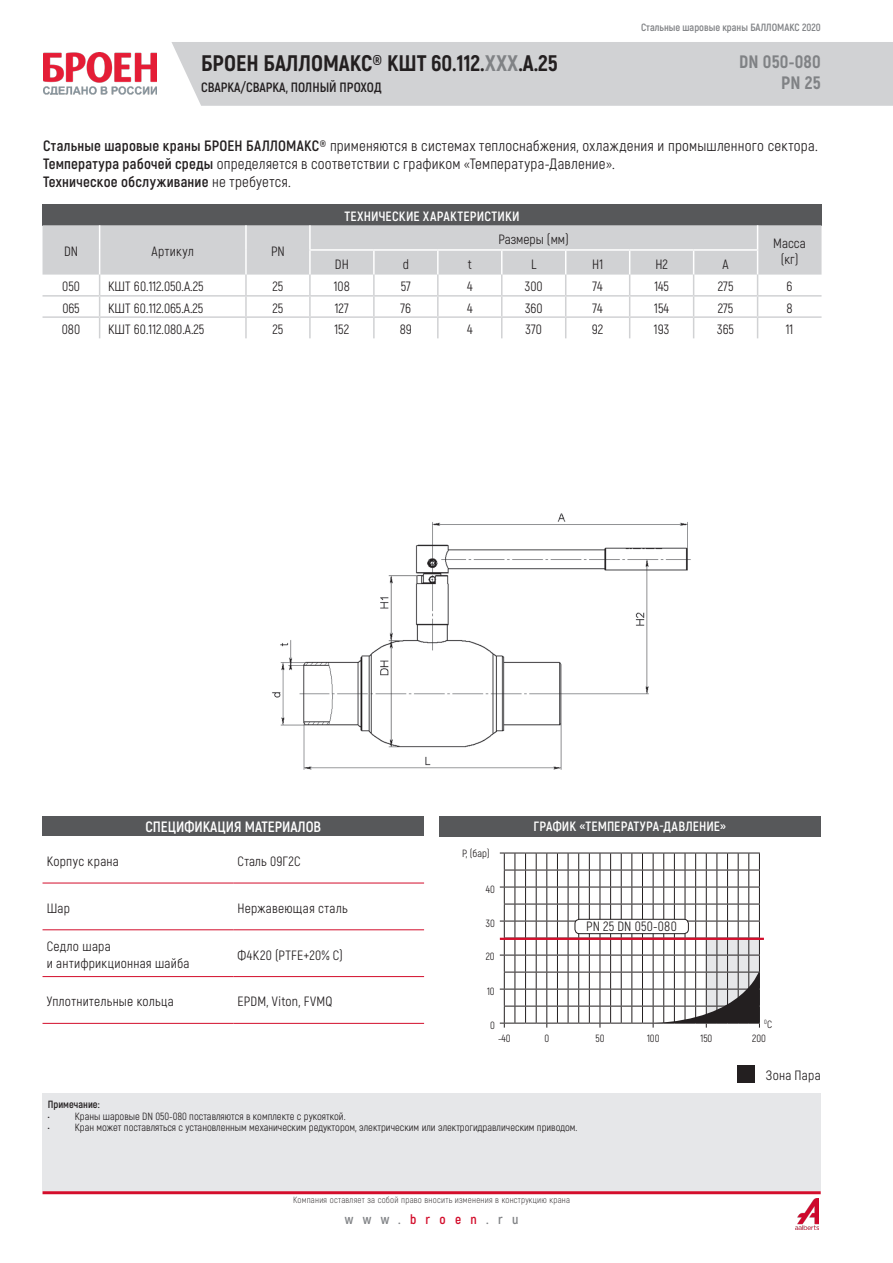
<style>
.page{position:relative;width:893px;height:1263px;background:#fff}
.page>*{position:absolute;margin:0;border:0;box-sizing:border-box;transform-origin:0 0}
.Заголовок{font:800 22.5px "Akrobat";color:#231f20}
.давление{font:800 18px "Akrobat";letter-spacing:.01em;color:#808285}
.t1{font:15px/18px "Akrobat";letter-spacing:.015em;color:#231f20}
.t2{font:700 15px "Akrobat";color:#fff}
.Descr{font:13.5px "Akrobat";letter-spacing:.01em;color:#231f20}
.Текст_основной{font:700 13.5px "Akrobat";letter-spacing:.015em;color:#fff}
.t3{font:700 13.5px "Akrobat";color:#231f20}
.Технические_данные{font:13.5px "Akrobat";letter-spacing:.025em;color:#231f20}
.Заголовок_таблицы{font:13.5px "Akrobat";letter-spacing:.02em;color:#231f20}
.t4{font:700 13.5px "Akrobat";letter-spacing:.69em;color:#808285}
.Table__price{font:13.5px "Akrobat";letter-spacing:.015em;color:#231f20}
.Descr-2{font:13.5px "Akrobat";letter-spacing:.03em;color:#231f20}
.t5{font:10.5px "Akrobat";color:#231f20}
.t6{font:700 10.5px "Akrobat";color:#808285}
.t7{font:700 10.5px "Akrobat";color:#231f20}
.t8{font:300 9px "Akrobat";letter-spacing:.025em;color:#231f20}
.t9{font:6.15px "Akrobat";color:#231f20}
.s1{color:#808285}
.s2{font-weight:700}
.s3{font-size:10.5px}
.s4{color:#d30d2b}
</style>
<div class="page">
<div style="left:43px;top:1093px;width:778px;height:98px;background:#e6e7e9"></div>
<svg style="left:44px;top:42px;width:849px;height:64px;fill:#d1d2d4"></svg>
<img style="left:43px;top:52px;width:113px;height:42px">
<img style="left:795px;top:1198px;width:24px;height:32px">
<div style="left:43px;top:817px;width:381px;height:19px;background:#57585a"></div>
<div style="left:439px;top:816px;width:382px;height:20px;background:#57585a"></div>
<div style="left:738px;top:1066px;width:17px;height:17px;background:#231f20"></div>
<hr style="left:43px;top:1191px;width:778px;height:3px;background:#d30d2b">
<img style="left:272px;top:513px;width:419px;height:257px">
<div style="left:43px;top:204px;width:778px;height:21px;background:#57585a"></div>
<svg style="left:43px;top:225px;width:778px;height:113px"></svg>
<hr style="left:43px;top:883px;width:190px;height:1px;background:#d30d2b">
<hr style="left:233px;top:883px;width:191px;height:1px;background:#d30d2b">
<hr style="left:43px;top:929px;width:190px;height:1px;background:#d30d2b">
<hr style="left:233px;top:929px;width:191px;height:1px;background:#d30d2b">
<hr style="left:43px;top:976px;width:190px;height:1px;background:#d30d2b">
<hr style="left:233px;top:976px;width:191px;height:1px;background:#d30d2b">
<hr style="left:43px;top:1023px;width:190px;height:1px;background:#d30d2b">
<hr style="left:233px;top:1023px;width:191px;height:1px;background:#d30d2b">
<svg style="left:500px;top:853px;width:260px;height:175px"></svg>
<div style="left:575px;top:919px;width:113px;height:15px;background:#fff;border-radius:4px"></div>
<div style="left:575px;top:919px;width:114px;height:15px;border:1px solid #231f20;border-radius:4px"></div>
<hr style="left:500px;top:938px;width:264px;height:2px;background:#d30d2b">
<p class="Заголовок" style="left:201px;top:49px;width:358px">БРОЕН БАЛЛОМАКС® КШТ 60.112.<span class="s1">ХХХ</span>.А.25</p>
<p class="t3" style="left:201px;top:79px;width:182px">СВАРКА/СВАРКА, ПОЛНЫЙ ПРОХОД</p>
<p class="t6" style="left:641px;top:21px;width:181px">Стальные шаровые краны БАЛЛОМАКС 2020</p>
<p class="давление" style="left:739px;top:51px;width:83px">DN 050-080</p>
<p class="давление" style="left:781px;top:72px;width:41px">PN 25</p>
<p class="t1" style="left:43px;top:136px;width:776px"><span class="s2">Стальные шаровые краны БРОЕН БАЛЛОМАКС®</span> применяются в системах теплоснабжения, охлаждения и промышленного сектора.<br><span class="s2">Температура рабочей среды</span> определяется в соответствии с графиком «Температура-Давление».<br><span class="s2">Техническое обслуживание</span> не требуется.</p>
<p class="Descr" style="left:64px;top:243px;width:16px">DN</p>
<p class="Descr-2" style="left:152px;top:243px;width:44px">Артикул</p>
<p class="Descr" style="left:271px;top:243px;width:15px">PN</p>
<p class="Текст_основной" style="left:344px;top:208px;width:177px">ТЕХНИЧЕСКИЕ ХАРАКТЕРИСТИКИ</p>
<p class="Descr" style="left:499px;top:231px;width:72px">Размеры (мм)</p>
<p class="Descr" style="left:773px;top:235px;width:34px">Масса</p>
<p class="Descr" style="left:781px;top:252px;width:19px">(кг)</p>
<p class="Descr" style="left:335px;top:256px;width:15px">DH</p>
<p class="Descr" style="left:403px;top:256px;width:8px">d</p>
<p class="Descr" style="left:468px;top:256px;width:6px">t</p>
<p class="Descr" style="left:531px;top:256px;width:7px">L</p>
<p class="Descr" style="left:592px;top:256px;width:12px">H1</p>
<p class="Descr" style="left:655px;top:256px;width:14px">H2</p>
<p class="Descr" style="left:722px;top:256px;width:8px">A</p>
<p class="Descr" style="left:62px;top:278px;width:19px">050</p>
<p class="Descr" style="left:108px;top:278px;width:97px">КШТ 60.112.050.А.25</p>
<p class="Descr" style="left:272px;top:278px;width:12px">25</p>
<p class="Descr" style="left:334px;top:278px;width:17px">108</p>
<p class="Descr" style="left:401px;top:278px;width:12px">57</p>
<p class="Descr" style="left:467px;top:278px;width:7px">4</p>
<p class="Descr" style="left:525px;top:278px;width:19px">300</p>
<p class="Descr" style="left:593px;top:278px;width:12px">74</p>
<p class="Descr" style="left:654px;top:278px;width:16px">145</p>
<p class="Descr" style="left:718px;top:278px;width:17px">275</p>
<p class="Descr" style="left:787px;top:278px;width:7px">6</p>
<p class="Descr" style="left:62px;top:300px;width:19px">065</p>
<p class="Descr" style="left:108px;top:300px;width:97px">КШТ 60.112.065.А.25</p>
<p class="Descr" style="left:272px;top:300px;width:12px">25</p>
<p class="Descr" style="left:335px;top:300px;width:15px">127</p>
<p class="Descr" style="left:400px;top:300px;width:12px">76</p>
<p class="Descr" style="left:467px;top:300px;width:7px">4</p>
<p class="Descr" style="left:525px;top:300px;width:19px">360</p>
<p class="Descr" style="left:593px;top:300px;width:12px">74</p>
<p class="Descr" style="left:654px;top:300px;width:16px">154</p>
<p class="Descr" style="left:718px;top:300px;width:17px">275</p>
<p class="Descr" style="left:786px;top:300px;width:8px">8</p>
<p class="Descr" style="left:62px;top:322px;width:20px">080</p>
<p class="Descr" style="left:108px;top:322px;width:98px">КШТ 60.112.080.А.25</p>
<p class="Descr" style="left:272px;top:322px;width:12px">25</p>
<p class="Descr" style="left:335px;top:322px;width:16px">152</p>
<p class="Descr" style="left:400px;top:322px;width:14px">89</p>
<p class="Descr" style="left:467px;top:322px;width:7px">4</p>
<p class="Descr" style="left:526px;top:322px;width:18px">370</p>
<p class="Descr" style="left:592px;top:322px;width:13px">92</p>
<p class="Descr" style="left:654px;top:322px;width:17px">193</p>
<p class="Descr" style="left:717px;top:322px;width:18px">365</p>
<p class="Descr" style="left:786px;top:322px;width:9px">11</p>
<p class="t2" style="left:145px;top:817px;width:177px">СПЕЦИФИКАЦИЯ МАТЕРИАЛОВ</p>
<p class="Текст_основной" style="left:533px;top:817px;width:194px">ГРАФИК «ТЕМПЕРАТУРА-ДАВЛЕНИЕ»</p>
<p class="Descr" style="left:47px;top:853px;width:74px">Корпус крана</p>
<p class="Table__price" style="left:238px;top:853px;width:65px">Сталь 09Г2С</p>
<p class="Descr" style="left:47px;top:900px;width:25px">Шар</p>
<p class="Технические_данные" style="left:238px;top:900px;width:111px">Нержавеющая сталь</p>
<p class="Descr" style="left:47px;top:938px;width:66px">Седло шара</p>
<p class="Descr" style="left:47px;top:955px;width:144px">и антифрикционная шайба</p>
<p class="Descr" style="left:238px;top:947px;width:107px">Ф4К20 (PTFE+20% C)</p>
<p class="Descr" style="left:47px;top:993px;width:129px">Уплотнительные кольца</p>
<p class="Descr" style="left:238px;top:993px;width:97px">EPDM, Viton, FVMQ</p>
<p class="t5" style="left:462px;top:847px;width:29px">Р, (бар)</p>
<p class="t5" style="left:486px;top:882px;width:10px">40</p>
<p class="t5" style="left:486px;top:917px;width:10px">30</p>
<p class="t5" style="left:486px;top:950px;width:10px">20</p>
<p class="t5" style="left:487px;top:985px;width:9px">10</p>
<p class="t5" style="left:490px;top:1019px;width:6px">0</p>
<p class="t9" style="left:764px;top:1018px;width:9px">0<span class="s3">С</span></p>
<p class="t5" style="left:752px;top:1032px;width:15px">200</p>
<p class="Заголовок_таблицы" style="left:586px;top:918px;width:92px">PN 25 DN 050-080</p>
<p class="t5" style="left:498px;top:1032px;width:14px">-40</p>
<p class="t5" style="left:544px;top:1032px;width:6px">0</p>
<p class="t5" style="left:596px;top:1032px;width:10px">50</p>
<p class="t5" style="left:647px;top:1032px;width:14px">100</p>
<p class="t5" style="left:700px;top:1032px;width:13px">150</p>
<p class="Descr" style="left:766px;top:1068px;width:56px">Зона Пара</p>
<p class="t7" style="left:48px;top:1098px;width:53px">Примечание:</p>
<p class="t5" style="left:48px;top:1109px;width:299px">• Краны шаровые DN 050-080 поставляются в комплекте с рукояткой.</p>
<p class="t5" style="left:48px;top:1121px;width:531px">• Кран может поставляться с установленным механическим редуктором, электрическим или электрогидравлическим приводом.</p>
<p class="t8" style="left:293px;top:1195px;width:278px">Компания оставляет за собой право вносить изменения в конструкцию крана</p>
<p class="t4" style="left:345px;top:1211px;width:175px">www.<span class="s4">broen</span>.ru</p>
</div>
